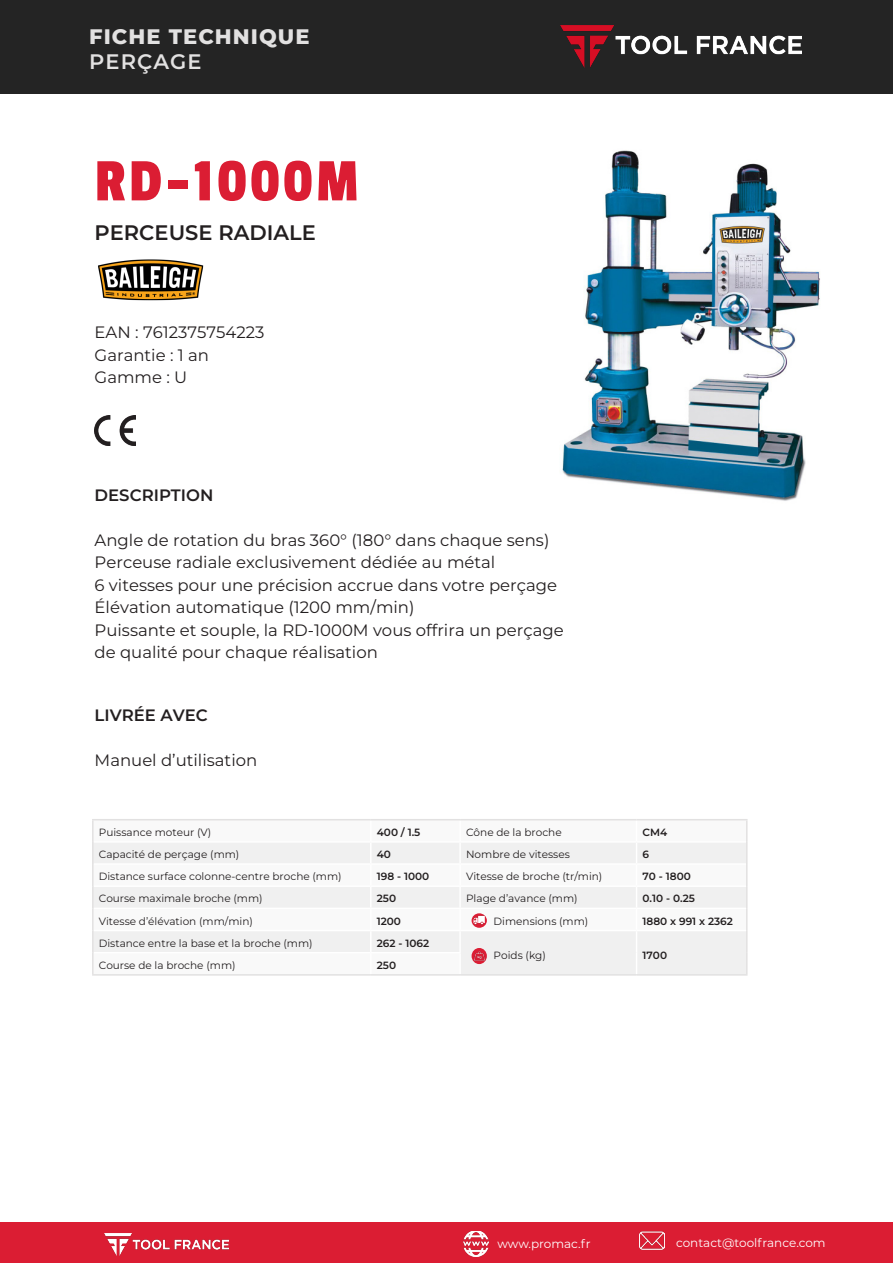
<style>
.page{position:relative;width:893px;height:1263px;background:#fff}
.page>*{position:absolute;margin:0;border:0;box-sizing:border-box;transform-origin:0 0}
.t1{font:63px "Passion One";letter-spacing:.05em;color:#db1d33}
.t2{font:100 21px "Montserrat";letter-spacing:.05em;color:#e2e1e1}
.t3{font:100 21px "Montserrat";color:#231f20}
.t4{font:100 16.5px/22.5px "Montserrat";color:#231f20}
.t5{font:12px "Montserrat";color:#fff}
.t6{font:100 10.5px "Montserrat";color:#231f20}
</style>
<div class="page">
<div style="left:0;top:0;width:893px;height:94px;background:#242424"></div>
<div style="left:0;top:1222px;width:893px;height:41px;background:#db1d33"></div>
<img style="left:104px;top:1233px;width:124px;height:22px">
<img style="left:560px;top:25px;width:242px;height:42px">
<img style="left:98px;top:259px;width:106px;height:42px">
<svg style="left:94px;top:820px;width:652px;height:1px"></svg>
<svg style="left:94px;top:843px;width:652px;height:131px;fill:#f0f0f0"></svg>
<hr style="left:370px;top:820px;width:2px;height:21px;background:#fff">
<hr style="left:459px;top:820px;width:2px;height:21px;background:#fff">
<hr style="left:370px;top:843px;width:2px;height:20px;background:#fff">
<hr style="left:459px;top:843px;width:2px;height:20px;background:#fff">
<hr style="left:94px;top:863px;width:277px;height:2px;background:#fff">
<hr style="left:371px;top:863px;width:89px;height:2px;background:#fff">
<hr style="left:370px;top:865px;width:2px;height:20px;background:#fff">
<hr style="left:460px;top:863px;width:177px;height:2px;background:#fff">
<hr style="left:459px;top:865px;width:2px;height:20px;background:#fff">
<hr style="left:637px;top:863px;width:109px;height:2px;background:#fff">
<hr style="left:94px;top:885px;width:277px;height:2px;background:#fff">
<hr style="left:371px;top:885px;width:89px;height:2px;background:#fff">
<hr style="left:370px;top:887px;width:2px;height:21px;background:#fff">
<hr style="left:460px;top:885px;width:177px;height:2px;background:#fff">
<hr style="left:459px;top:887px;width:2px;height:21px;background:#fff">
<hr style="left:637px;top:885px;width:109px;height:2px;background:#fff">
<hr style="left:94px;top:908px;width:277px;height:1px;background:#fff">
<hr style="left:371px;top:908px;width:89px;height:1px;background:#fff">
<hr style="left:370px;top:909px;width:2px;height:21px;background:#fff">
<hr style="left:460px;top:908px;width:177px;height:1px;background:#fff">
<hr style="left:459px;top:909px;width:2px;height:21px;background:#fff">
<hr style="left:637px;top:908px;width:109px;height:1px;background:#fff">
<hr style="left:94px;top:930px;width:277px;height:1px;background:#fff">
<hr style="left:371px;top:930px;width:89px;height:1px;background:#fff">
<hr style="left:370px;top:931px;width:2px;height:21px;background:#fff">
<hr style="left:460px;top:930px;width:177px;height:1px;background:#fff">
<hr style="left:459px;top:931px;width:2px;height:21px;background:#fff">
<hr style="left:637px;top:930px;width:109px;height:1px;background:#fff">
<hr style="left:94px;top:952px;width:277px;height:1px;background:#fff">
<hr style="left:371px;top:952px;width:90px;height:1px;background:#fff">
<hr style="left:370px;top:953px;width:2px;height:21px;background:#fff">
<hr style="left:459px;top:953px;width:2px;height:21px;background:#fff">
<svg style="left:636px;top:820px;width:1px;height:154px"></svg>
<hr style="left:92px;top:819px;width:279px;height:1px;background:#e2e1e1">
<hr style="left:92px;top:820px;width:2px;height:22px;background:#e2e1e1">
<hr style="left:371px;top:819px;width:89px;height:1px;background:#e2e1e1">
<hr style="left:460px;top:819px;width:177px;height:1px;background:#e2e1e1">
<hr style="left:637px;top:819px;width:110px;height:1px;background:#e2e1e1">
<hr style="left:92px;top:842px;width:2px;height:22px;background:#e2e1e1">
<hr style="left:92px;top:864px;width:2px;height:22px;background:#e2e1e1">
<hr style="left:92px;top:886px;width:2px;height:22px;background:#e2e1e1">
<hr style="left:92px;top:908px;width:2px;height:22px;background:#e2e1e1">
<hr style="left:92px;top:930px;width:2px;height:23px;background:#e2e1e1">
<hr style="left:92px;top:953px;width:2px;height:21px;background:#e2e1e1">
<svg style="left:746px;top:820px;width:1px;height:154px"></svg>
<hr style="left:92px;top:974px;width:279px;height:2px;background:#e2e1e1">
<hr style="left:371px;top:974px;width:89px;height:2px;background:#e2e1e1">
<hr style="left:460px;top:974px;width:177px;height:2px;background:#e2e1e1">
<hr style="left:637px;top:974px;width:110px;height:2px;background:#e2e1e1">
<img style="left:95px;top:416px;width:41px;height:29px">
<img style="left:463px;top:1231px;width:25px;height:25px">
<svg style="left:472px;top:913px;width:15px;height:15px"></svg>
<svg style="left:474px;top:915px;width:11px;height:11px"></svg>
<svg style="left:472px;top:948px;width:15px;height:16px"></svg>
<svg style="left:475px;top:951px;width:9px;height:10px"></svg>
<img style="left:639px;top:1231px;width:25px;height:19px">
<img style="left:562px;top:150px;width:258px;height:351px">
<p class="t2" style="left:89px;top:22px;width:222px">FICHE TECHNIQUE</p>
<p class="t2" style="left:89px;top:48px;width:114px">PERÇAGE</p>
<p class="t1" style="left:95px;top:148px;width:266px">RD-1000M</p>
<p class="t3" style="left:95px;top:219px;width:223px">PERCEUSE RADIALE</p>
<p class="t4" style="left:95px;top:321px;width:171px">EAN : 7612375754223</p>
<p class="t4" style="left:95px;top:343px;width:116px">Garantie : 1 an</p>
<p class="t4" style="left:95px;top:366px;width:94px">Gamme : U</p>
<p class="t4" style="left:95px;top:483px;width:120px">DESCRIPTION</p>
<p class="t4" style="left:95px;top:528px;width:456px">Angle de rotation du bras 360° (180° dans chaque sens)</p>
<p class="t4" style="left:95px;top:550px;width:402px">Perceuse radiale exclusivement dédiée au métal</p>
<p class="t4" style="left:95px;top:573px;width:464px">6 vitesses pour une précision accrue dans votre perçage</p>
<p class="t4" style="left:95px;top:595px;width:321px">Élévation automatique (1200 mm/min)</p>
<p class="t4" style="left:95px;top:618px;width:471px">Puissante et souple, la RD-1000M vous offrira un perçage de qualité pour chaque réalisation</p>
<p class="t4" style="left:95px;top:703px;width:115px">LIVRÉE AVEC</p>
<p class="t4" style="left:95px;top:748px;width:164px">Manuel d’utilisation</p>
<p class="t6" style="left:99px;top:825px;width:114px">Puissance moteur (V)</p>
<p class="t6" style="left:377px;top:825px;width:45px">400 / 1.5</p>
<p class="t6" style="left:466px;top:825px;width:97px">Cône de la broche</p>
<p class="t6" style="left:643px;top:825px;width:26px">CM4</p>
<p class="t6" style="left:99px;top:847px;width:142px">Capacité de perçage (mm)</p>
<p class="t6" style="left:377px;top:847px;width:16px">40</p>
<p class="t6" style="left:466px;top:847px;width:105px">Nombre de vitesses</p>
<p class="t6" style="left:643px;top:847px;width:8px">6</p>
<p class="t6" style="left:99px;top:869px;width:244px">Distance surface colonne-centre broche (mm)</p>
<p class="t6" style="left:377px;top:869px;width:54px">198 - 1000</p>
<p class="t6" style="left:466px;top:869px;width:138px">Vitesse de broche (tr/min)</p>
<p class="t6" style="left:643px;top:869px;width:50px">70 - 1800</p>
<p class="t6" style="left:99px;top:892px;width:165px">Course maximale broche (mm)</p>
<p class="t6" style="left:377px;top:892px;width:21px">250</p>
<p class="t6" style="left:466px;top:892px;width:113px">Plage d’avance (mm)</p>
<p class="t6" style="left:643px;top:892px;width:54px">0.10 - 0.25</p>
<p class="t6" style="left:99px;top:914px;width:156px">Vitesse d’élévation (mm/min)</p>
<p class="t6" style="left:377px;top:914px;width:26px">1200</p>
<p class="t6" style="left:494px;top:914px;width:96px">Dimensions (mm)</p>
<p class="t6" style="left:643px;top:914px;width:92px">1880 x 991 x 2362</p>
<p class="t6" style="left:99px;top:936px;width:215px">Distance entre la base et la broche (mm)</p>
<p class="t6" style="left:377px;top:936px;width:54px">262 - 1062</p>
<p class="t6" style="left:494px;top:948px;width:54px">Poids (kg)</p>
<p class="t6" style="left:643px;top:948px;width:26px">1700</p>
<p class="t6" style="left:99px;top:958px;width:138px">Course de la broche (mm)</p>
<p class="t6" style="left:377px;top:958px;width:21px">250</p>
<p class="t5" style="left:497px;top:1235px;width:95px">www.promac.fr</p>
<p class="t5" style="left:676px;top:1234px;width:151px">contact@toolfrance.com</p>
</div>
